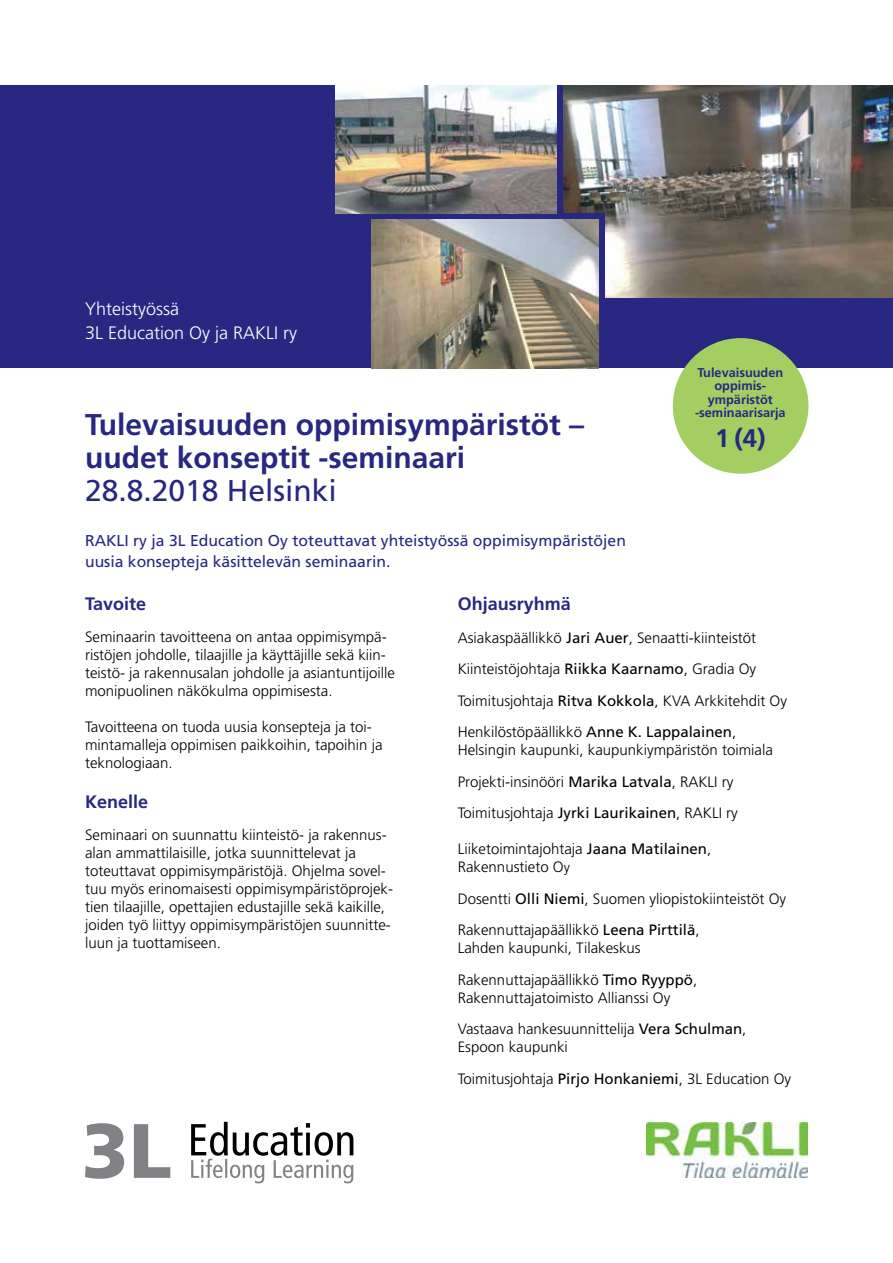
<style>
.page{position:relative;width:893px;height:1263px;background:#fff}
.page>*{position:absolute;margin:0;border:0;box-sizing:border-box;transform-origin:0 0}
.t1{font:700 30px/33px "Frutiger";color:#282781}
.t2{font:30px "Frutiger";color:#282781}
.t3{font:700 25.5px "Frutiger";color:#282781}
.t4{font:300 18px/24px "Frutiger";color:#fff}
.t5{font:700 18px "Frutiger";color:#282781}
.t6{font:15.75px/20.2px "Frutiger";color:#282781}
.t7{font:300 15px/18px "Frutiger";color:#000}
.t8{font:700 12.75px/13.5px "Frutiger";color:#282781;text-align:center}
.s1{font-weight:400}
.s2{font-size:13.95px}
</style>
<div class="page">
<div style="left:0;top:85px;width:893px;height:283px;background:#282781"></div>
<img style="left:564px;top:85px;width:329px;height:213px">
<div style="left:560px;top:213px;width:44px;height:88px;background:#282781"></div>
<img style="left:335px;top:85px;width:222px;height:128px">
<img style="left:371px;top:220px;width:228px;height:148px">
<svg style="left:85px;top:1123px;width:85px;height:56px"></svg>
<svg style="left:191px;top:1122px;width:162px;height:61px"></svg>
<img style="left:647px;top:1122px;width:161px;height:56px">
<div style="left:673px;top:338px;width:135px;height:136px;background:#a3cf62;border-radius:50%"></div>
<p class="t4" style="left:85px;top:297px;width:214px">Yhteistyössä<br>3L Education Oy ja RAKLI ry</p>
<h1 class="t1" style="left:85px;top:408px;width:500px">Tulevaisuuden oppimisympäristöt – uudet konseptit -seminaari</h1>
<h1 class="t2" style="left:85px;top:473px;width:253px">28.8.2018 Helsinki</h1>
<p class="t6" style="left:85px;top:531px;width:542px">RAKLI ry ja 3L Education Oy toteuttavat yhteistyössä oppimisympäristöjen uusia konsepteja käsittelevän seminaarin.</p>
<p class="t8" style="left:695px;top:366px;width:92px">Tulevaisuuden oppimis&shy;ympäristöt -seminaarisarja</p>
<h2 class="t3" style="left:715px;top:424px;width:52px">1 (4)</h2>
<p class="t5" style="left:85px;top:593px;width:63px">Tavoite</p>
<p class="t7" style="left:85px;top:627px;width:312px">Seminaarin tavoitteena on antaa oppimisympä&shy;ristöjen johdolle, tilaajille ja käyttäjille sekä kiin&shy;teistö- ja rakennusalan johdolle ja asiantuntijoille monipuolinen näkökulma oppimisesta.</p>
<p class="t7" style="left:85px;top:717px;width:299px">Tavoitteena on tuoda uusia konsepteja ja toi&shy;mintamalleja oppimisen paikkoihin, tapoihin ja teknologiaan.</p>
<p class="t5" style="left:85px;top:791px;width:65px">Kenelle</p>
<p class="t7" style="left:85px;top:826px;width:310px">Seminaari on suunnattu kiinteistö- ja rakennus&shy;alan ammattilaisille, jotka suunnittelevat ja toteuttavat oppimisympäristöjä. Ohjelma sovel&shy;tuu myös erinomaisesti oppimisympäristöprojek&shy;tien tilaajille, opettajien edustajille sekä kaikille, joiden työ liittyy oppimisympäristöjen suunnitte&shy;luun ja tuottamiseen.</p>
<p class="t5" style="left:458px;top:593px;width:115px">Ohjausryhmä</p>
<p class="t7" style="left:458px;top:622px;width:331px;line-height:31.5px">Asiakaspäällikkö <span class="s1">Jari Auer</span>, Senaatti-kiinteistöt Kiinteistöjohtaja <span class="s1">Riikka Kaarnamo</span>, Gradia Oy Toimitusjohtaja <span class="s1">Ritva Kokkola</span>, KVA Arkkitehdit Oy Henkilöstöpäällikkö <span class="s1">Anne K. Lappalainen</span>,</p>
<p class="t7" style="left:458px;top:734px;width:317px;line-height:31.5px">Helsingin kaupunki, kaupunkiympäristön toimiala<br>Projekti-insinööri <span class="s1">Marika Latvala</span>, RAKLI ry<br>Toimitusjohtaja <span class="s1">Jyrki Laurikainen</span>, RAKLI ry</p>
<p class="t7" style="left:458px;top:840px;width:255px">Liiketoimintajohtaja <span class="s1">Jaana Matilainen</span>,<br>Rakennustieto O<span class="s2">y</span></p>
<p class="t7" style="left:458px;top:883px;width:330px;line-height:31.5px">Dosentti <span class="s1">Olli Niemi</span>, Suomen yliopistokiinteistöt Oy<br>Rakennuttajapäällikkö <span class="s1">Leena Pirttilä</span>,</p>
<p class="t7" style="left:458px;top:932px;width:241px;line-height:31.5px">Lahden kaupunki, Tilakeskus<br>Rakennuttajapäällikkö <span class="s1">Timo Ryyppö</span>,</p>
<p class="t7" style="left:458px;top:982px;width:290px;line-height:31.5px">Rakennuttajatoimisto Allianssi Oy<br>Vastaava hankesuunnittelija <span class="s1">Vera Schulman</span>,</p>
<p class="t7" style="left:458px;top:1031px;width:335px;line-height:31.5px">Espoon kaupunki<br>Toimitusjohtaja <span class="s1">Pirjo Honkaniemi</span>, 3L Education Oy</p>
</div>
